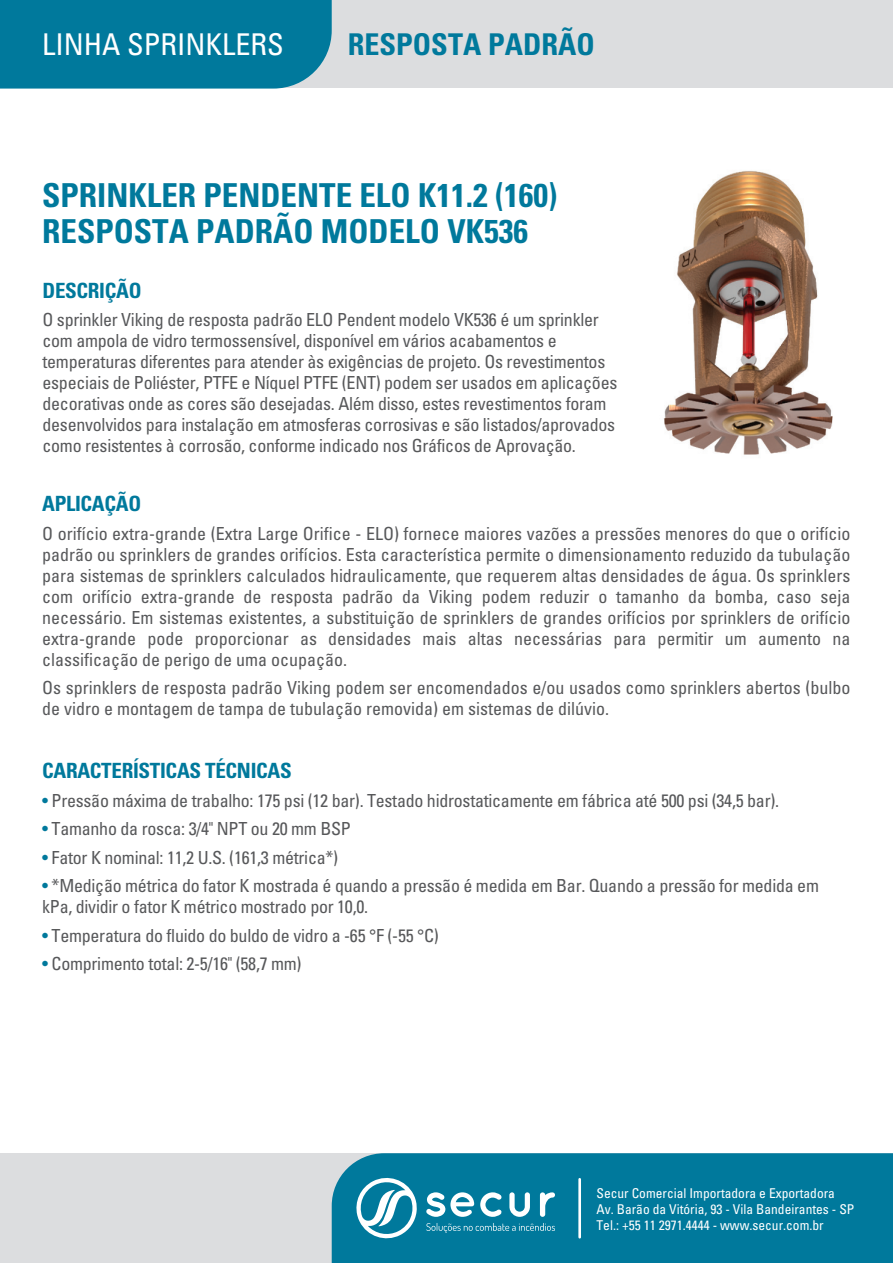
<style>
.page{position:relative;width:893px;height:1263px;background:#fff}
.page>*{position:absolute;margin:0;border:0;box-sizing:border-box;transform-origin:0 0}
.t1{font:700 condensed 33px/36px "Univers";color:#00799c}
.t2{font:condensed 30px "Univers";color:#fff}
.t3{font:700 condensed 30px "Univers";color:#00799c}
.t4{font:700 condensed 21px "Univers";letter-spacing:-.015em;color:#00799c}
.t5{font:condensed 18px/21px "Univers";letter-spacing:-.015em;color:#57585a}
.t6{font:condensed 13.5px/16.2px "Univers";color:#fff}
.s1{color:#00799c}
</style>
<div class="page">
<div style="left:0;top:0;width:893px;height:88px;background:#dcdddf"></div>
<div style="left:0;top:0;width:332px;height:89px;background:#00799c"></div>
<div style="left:0;top:1153px;width:893px;height:110px;background:#dcdddf"></div>
<div style="left:332px;top:1153px;width:561px;height:110px;background:#00799c"></div>
<svg style="left:354px;top:1174px;width:63px;height:68px;background:#4ea2ba"></svg>
<svg style="left:426px;top:1192px;width:129px;height:25px;background:#67afc4"></svg>
<svg style="left:426px;top:1223px;width:129px;height:10px"></svg>
<hr style="left:578px;top:1179px;width:3px;height:58px;background:#fff">
<img style="left:664px;top:170px;width:169px;height:285px">
<h2 class="t2" style="left:42px;top:26px;width:243px">LINHA SPRINKLERS</h2>
<h2 class="t3" style="left:348px;top:26px;width:248px">RESPOSTA PADRÃO</h2>
<h1 class="t1" style="left:42px;top:177px;width:517px">SPRINKLER PENDENTE ELO K11.2 (160)<br>RESPOSTA PADRÃO MODELO VK536</h1>
<p class="t4" style="left:43px;top:277px;width:101px">DESCRIÇÃO</p>
<p class="t5" style="left:43px;top:309px;width:576px">O sprinkler Viking de resposta padrão ELO Pendent modelo VK536 é um sprinkler com ampola de vidro termossensível, disponível em vários acabamentos e temperaturas diferentes para atender às exigências de projeto. Os revestimentos especiais de Poliéster, PTFE e Níquel PTFE (ENT) podem ser usados em aplicações decorativas onde as cores são desejadas. Além disso, estes revestimentos foram desenvolvidos para instalação em atmosferas corrosivas e são listados/aprovados como resistentes à corrosão, conforme indicado nos Gráficos de Aprovação.</p>
<p class="t4" style="left:42px;top:491px;width:100px">APLICAÇÃO</p>
<p class="t5" style="left:42px;top:522px;width:810px;text-align:justify">O orifício extra-grande (Extra Large Orifice - ELO) fornece maiores vazões a pressões menores do que o orifício padrão ou sprinklers de grandes orifícios. Esta característica permite o dimensionamento reduzido da tubulação para sistemas de sprinklers calculados hidraulicamente, que requerem altas densidades de água. Os sprinklers com orifício extra-grande de resposta padrão da Viking podem reduzir o tamanho da bomba, caso seja necessário. Em sistemas existentes, a substituição de sprinklers de grandes orifícios por sprinklers de orifício extra-grande pode proporcionar as densidades mais altas necessárias para permitir um aumento na classificação de perigo de uma ocupação.</p>
<p class="t5" style="left:42px;top:677px;width:810px">Os sprinklers de resposta padrão Viking podem ser encomendados e/ou usados como sprinklers abertos (bulbo de vidro e montagem de tampa de tubulação removida) em sistemas de dilúvio.</p>
<p class="t4" style="left:42px;top:758px;width:251px">CARACTERÍSTICAS TÉCNICAS</p>
<p class="t5" style="left:42px;top:789px;width:738px"><span class="s1">•</span> Pressão máxima de trabalho: 175 psi (12 bar). Testado hidrostaticamente em fábrica até 500 psi (34,5 bar).</p>
<p class="t5" style="left:42px;top:818px;width:310px"><span class="s1">•</span> Tamanho da rosca: 3/4" NPT ou 20 mm BSP</p>
<p class="t5" style="left:42px;top:846px;width:297px"><span class="s1">•</span> Fator K nominal: 11,2 U.S. (161,3 métrica*)</p>
<p class="t5" style="left:42px;top:875px;width:778px"><span class="s1">•</span> *Medição métrica do fator K mostrada é quando a pressão é medida em Bar. Quando a pressão for medida em kPa, dividir o fator K métrico mostrado por 10,0.</p>
<p class="t5" style="left:42px;top:924px;width:398px"><span class="s1">•</span> Temperatura do fluido do buldo de vidro a -65 °F (-55 °C)</p>
<p class="t5" style="left:42px;top:953px;width:261px"><span class="s1">•</span> Comprimento total: 2-5/16" (58,7 mm)</p>
<p class="t6" style="left:596px;top:1184px;width:259px">Secur Comercial Importadora e Exportadora<br>Av. Barão da Vitória, 93 - Vila Bandeirantes - SP<br>Tel.: +55 11 2971.4444 - www.secur.com.br</p>
</div>
